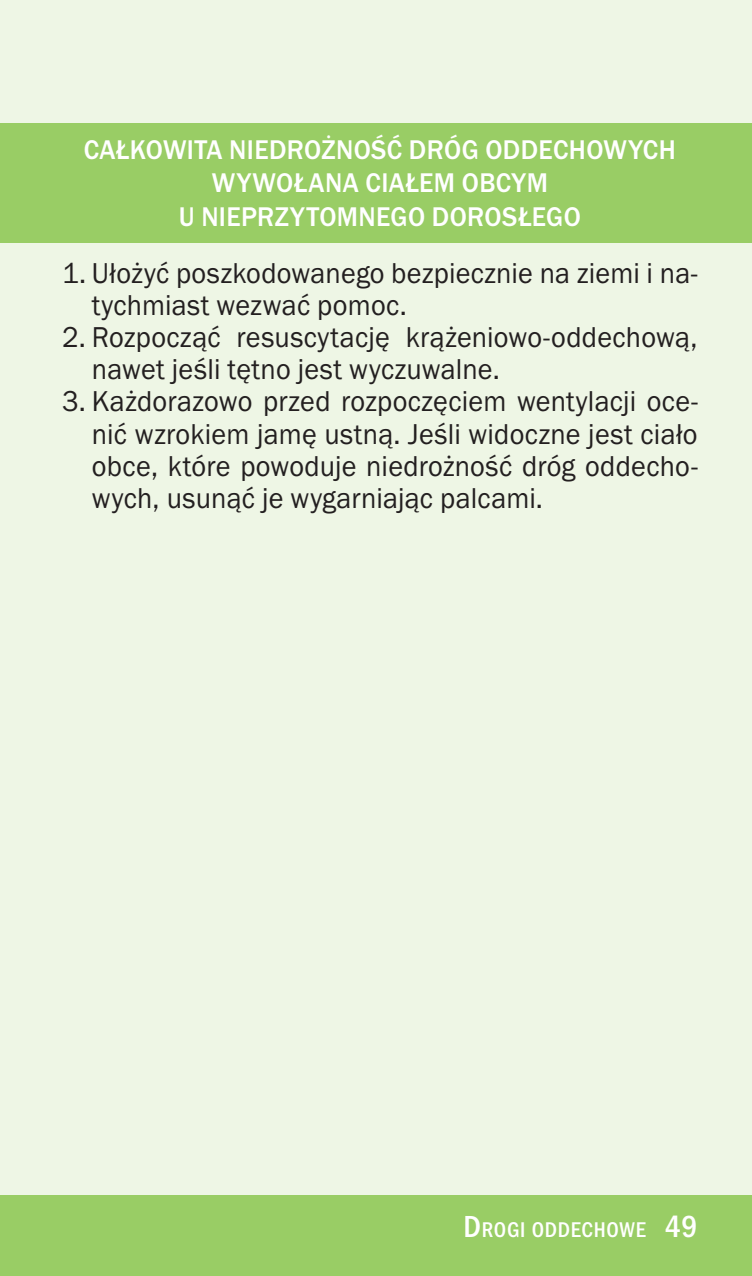
<style>
.page{position:relative;width:752px;height:1276px;background:#fff}
.page>*{position:absolute;margin:0;border:0;box-sizing:border-box;transform-origin:0 0}
.t1{font:29.75px/32.2px "Franklin Got Itc TEE";letter-spacing:.01em;color:#231f20;scale:.95 1}
.t2{font:500 28px/33.6px "Franklin Got Itc TEE";letter-spacing:.015em;color:#fff;text-align:center;scale:.95 1}
.t3{font:500 condensed 22.05px "Franklin Got Itc TEE";letter-spacing:.025em;color:#fff}
.s1{font-size:31.5px}
</style>
<div class="page">
<div style="left:0;top:0;width:751px;height:1274px;background:#eef6e5"></div>
<div style="left:0;top:1195px;width:751px;height:80px;background:#99cd65"></div>
<div style="left:0;top:123px;width:751px;height:119px;background:#99cd65"></div>
<p class="t2" style="left:84px;top:132px;width:624px">CA£KOWITA NIEDRO¯NOŒÆ DRÓG ODDECHOWYCH<br>WYWO£ANA CIA£EM OBCYM<br>U NIEPRZYTOMNEGO DOROS£EGO</p>
<p class="t1" style="left:92px;top:256px;width:638px;text-indent:-30px">1. U³o¿yæ poszkodowanego bezpiecznie na ziemi i na&shy;tychmiast wezwaæ pomoc.</p>
<p class="t1" style="left:92px;top:320px;width:638px;text-indent:-30px">2. Rozpocz¹æ resuscytacjê kr¹¿eniowo-oddechow¹, nawet jeœli têtno jest wyczuwalne.</p>
<p class="t1" style="left:92px;top:385px;width:639px;text-align:justify;text-indent:-30px">3. Ka¿dorazowo przed rozpoczêciem wentylacji oce&shy;niæ wzrokiem jamê ustn¹. Jeœli widoczne jest cia³o obce, które powoduje niedro¿noœæ dróg oddecho&shy;wych, usun¹æ je wygarniaj¹c palcami.</p>
<p class="t3" style="left:463px;top:1221px;width:235px"><span class="s1">D</span>ROGI ODDECHOWE <span class="s1">49</span></p>
</div>
